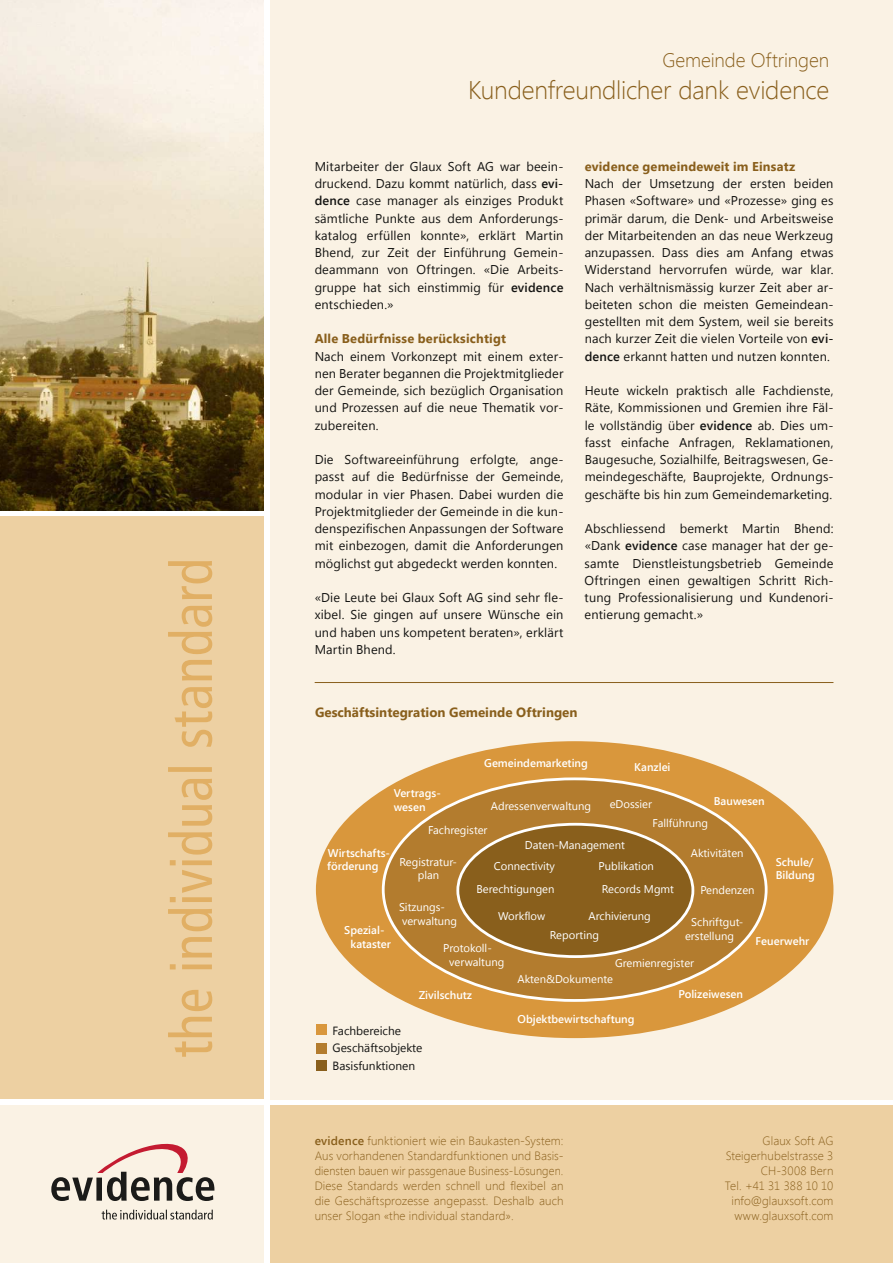
<style>
.page{position:relative;width:893px;height:1263px;background:#fff}
.page>*{position:absolute;margin:0;border:0;box-sizing:border-box;transform-origin:0 0}
.t1{font:300 25.5px "Segoe UI";letter-spacing:-.01em;color:#895f1c}
.t2{font:300 19.5px "Segoe UI";letter-spacing:-.005em;color:#895f1c}
.t3{font:700 13.35px "Segoe UI";color:#895f1c}
.t4{font:12.75px/17.2px "Segoe UI";letter-spacing:.01em;color:#141412;text-align:justify}
.t5{font:700 12.75px "Segoe UI";letter-spacing:.015em;color:#895f1c}
.t6{font:300 12px/15px "Segoe UI";letter-spacing:.01em;color:#895f1c;text-align:right}
.t7{font:11.85px/17.5px "Segoe UI";color:#141412}
.t8{font:11.25px/13.5px "Segoe UI";color:#fff}
.t9{font:600 11.25px/13.5px "Segoe UI";color:#fff}
.s1{font-weight:600}
</style>
<div class="page">
<div style="left:270px;top:0;width:623px;height:1099px;background:#faf2e4"></div>
<div style="left:270px;top:1106px;width:623px;height:157px;background:#edd0a2"></div>
<img style="left:0;top:0;width:264px;height:510px">
<div style="left:0;top:517px;width:264px;height:582px;background:#edd0a2"></div>
<svg style="left:168px;top:561px;width:44px;height:496px"></svg>
<div style="left:0;top:1106px;width:264px;height:157px;background:#faf2e4"></div>
<div style="left:316px;top:741px;width:517px;height:297px;background:#d9973c;border-radius:50%"></div>
<div style="left:383px;top:779px;width:383px;height:221px;background:#b37c2e;border-radius:50%"></div>
<div style="left:458px;top:824px;width:235px;height:132px;background:#895f1c;border-radius:50%"></div>
<div style="left:316px;top:1024px;width:11px;height:11px;background:#d9973c"></div>
<div style="left:316px;top:1060px;width:11px;height:11px;background:#895f1c"></div>
<div style="left:316px;top:1043px;width:11px;height:11px;background:#b37c2e"></div>
<hr style="left:315px;top:682px;width:518px;height:1px;background:#895f1c">
<svg style="left:51px;top:1143px;width:163px;height:58px"></svg>
<svg style="left:102px;top:1209px;width:111px;height:10px"></svg>
<h2 class="t2" style="left:662px;top:53px;width:168px">Gemeinde Oftringen</h2>
<h1 class="t1" style="left:468px;top:80px;width:363px">Kundenfreundlicher dank evidence</h1>
<p class="t4" style="left:315px;top:157px;width:250px">Mitarbeiter der Glaux Soft AG war beein‑ druckend. Dazu kommt natürlich, dass <span class="s1">evi&shy;dence</span> case manager als einziges Produkt sämtliche Punkte aus dem Anforderungs‑ katalog erfüllen konnte», erklärt Martin Bhend, zur Zeit der Einführung Gemein‑ deammann von Oftringen. «Die Arbeits‑ gruppe hat sich einstimmig für <span class="s1">evidence </span>entschieden.»</p>
<p class="t5" style="left:315px;top:334px;width:193px">Alle Bedürfnisse berücksichtigt</p>
<p class="t4" style="left:315px;top:347px;width:250px">Nach einem Vorkonzept mit einem exter‑ nen Berater begannen die Projektmitglieder der Gemeinde, sich bezüglich Organisation und Prozessen auf die neue Thematik vor‑ zubereiten.</p>
<p class="t4" style="left:315px;top:452px;width:250px">Die Softwareeinführung erfolgte, ange‑ passt auf die Bedürfnisse der Gemeinde, modular in vier Phasen. Dabei wurden die Projektmitglieder der Gemeinde in die kun‑ denspeziischen Anpassungen der Software mit einbezogen, damit die Anforderungen möglichst gut abgedeckt werden konnten.</p>
<p class="t4" style="left:315px;top:588px;width:250px">«Die Leute bei Glaux Soft AG sind sehr le‑ xibel. Sie gingen auf unsere Wünsche ein und haben uns kompetent beraten», erklärt Martin Bhend.</p>
<p class="t5" style="left:585px;top:161px;width:212px">evidence gemeindeweit im Einsatz</p>
<p class="t4" style="left:585px;top:176px;width:250px">Nach der Umsetzung der ersten beiden Phasen «Software» und «Prozesse» ging es primär darum, die Denk‑ und Arbeitsweise der Mitarbeitenden an das neue Werkzeug anzupassen. Dass dies am Anfang etwas Widerstand hervorrufen würde, war klar.<br>Nach verhältnismässig kurzer Zeit aber ar‑ beiteten schon die meisten Gemeindean‑ gestellten mit dem System, weil sie bereits nach kurzer Zeit die vielen Vorteile von <span class="s1">evi&shy;dence</span> erkannt hatten und nutzen konnten.</p>
<p class="t4" style="left:585px;top:383px;width:250px">Heute wickeln praktisch alle Fachdienste, Räte, Kommissionen und Gremien ihre Fäl‑ le vollständig über <span class="s1">evidence</span> ab. Dies um‑ fasst einfache Anfragen, Reklamationen, Baugesuche, Sozialhilfe, Beitragswesen, Ge‑ meindegeschäfte, Bauprojekte, Ordnungs‑ geschäfte bis hin zum Gemeindemarketing.</p>
<p class="t4" style="left:585px;top:521px;width:250px">Abschliessend bemerkt Martin Bhend: «Dank <span class="s1">evidence</span> case manager hat der ge‑ samte Dienstleistungsbetrieb Gemeinde Oftringen einen gewaltigen Schritt Rich‑ tung Professionalisierung und Kundenori‑ entierung gemacht.»</p>
<p class="t3" style="left:315px;top:707px;width:264px">Geschäftsintegration Gemeinde Oftringen</p>
<p class="t9" style="left:394px;top:787px;width:49px">Vertrags&shy;wesen</p>
<p class="t9" style="left:484px;top:757px;width:105px">Gemeindemarketing</p>
<p class="t8" style="left:491px;top:801px;width:102px">Adressenverwaltung</p>
<p class="t8" style="left:428px;top:824px;width:61px">Fachregister</p>
<p class="t9" style="left:634px;top:762px;width:38px">Kanzlei</p>
<p class="t8" style="left:610px;top:799px;width:44px">eDossier</p>
<p class="t9" style="left:714px;top:795px;width:52px">Bauwesen</p>
<p class="t8" style="left:653px;top:818px;width:57px">Fallführung</p>
<p class="t9" style="left:327px;top:847px;width:64px">Wirtschafts&shy;förderung</p>
<p class="t9" style="left:344px;top:924px;width:48px;text-align:center">Spezial&shy;kataster</p>
<p class="t8" style="left:525px;top:839px;width:101px">Daten‑Management</p>
<p class="t8" style="left:476px;top:884px;width:80px">Berechtigungen</p>
<p class="t8" style="left:691px;top:847px;width:54px">Aktivitäten</p>
<p class="t9" style="left:776px;top:856px;width:41px">Schule/<br>Bildung</p>
<p class="t8" style="left:399px;top:856px;width:59px;text-align:center">Registratur‑ plan</p>
<p class="t8" style="left:599px;top:855px;width:77px;line-height:23.4px">Publikation<br>Records Mgmt</p>
<p class="t8" style="left:494px;top:860px;width:63px">Connectivity</p>
<p class="t8" style="left:498px;top:910px;width:49px">Workflow</p>
<p class="t8" style="left:550px;top:907px;width:102px;line-height:19.4px;text-indent:39px">Archivierung<br>Reporting</p>
<p class="t8" style="left:700px;top:884px;width:56px">Pendenzen</p>
<p class="t8" style="left:399px;top:901px;width:60px">Sitzungs‑ verwaltung</p>
<p class="t8" style="left:685px;top:917px;width:60px;text-indent:6px">Schriftgut‑ erstellung</p>
<p class="t9" style="left:756px;top:935px;width:55px">Feuerwehr</p>
<p class="t8" style="left:449px;top:943px;width:57px;text-indent:-6px">Protokoll‑ verwaltung</p>
<p class="t8" style="left:615px;top:957px;width:81px">Gremienregister</p>
<p class="t9" style="left:419px;top:989px;width:55px">Zivilschutz</p>
<p class="t8" style="left:517px;top:974px;width:97px">Akten&amp;Dokumente</p>
<p class="t9" style="left:678px;top:988px;width:66px">Polizeiwesen</p>
<p class="t7" style="left:333px;top:1023px;width:91px">Fachbereiche<br>Geschäftsobjekte<br>Basisfunktionen</p>
<p class="t9" style="left:517px;top:1014px;width:119px">Objektbewirtschaftung</p>
<p class="t6" style="left:315px;top:1134px;width:250px;text-align:justify"><span class="s1">evidence</span> funktioniert wie ein Baukasten-System:<br>Aus vorhandenen Standardfunktionen und Basis&shy;diensten bauen wir passgenaue Business-Lösungen.<br>Diese Standards werden schnell und lexibel an die Geschäftsprozesse angepasst. Deshalb auch unser Slogan «the individual standard».</p>
<p class="t6" style="left:725px;top:1134px;width:110px">Glaux Soft AG<br>Steigerhubelstrasse 3<br>CH-3008 Bern<br>Tel. +41 31 388 10 10 info@glauxsoft.com www.glauxsoft.com</p>
</div>
